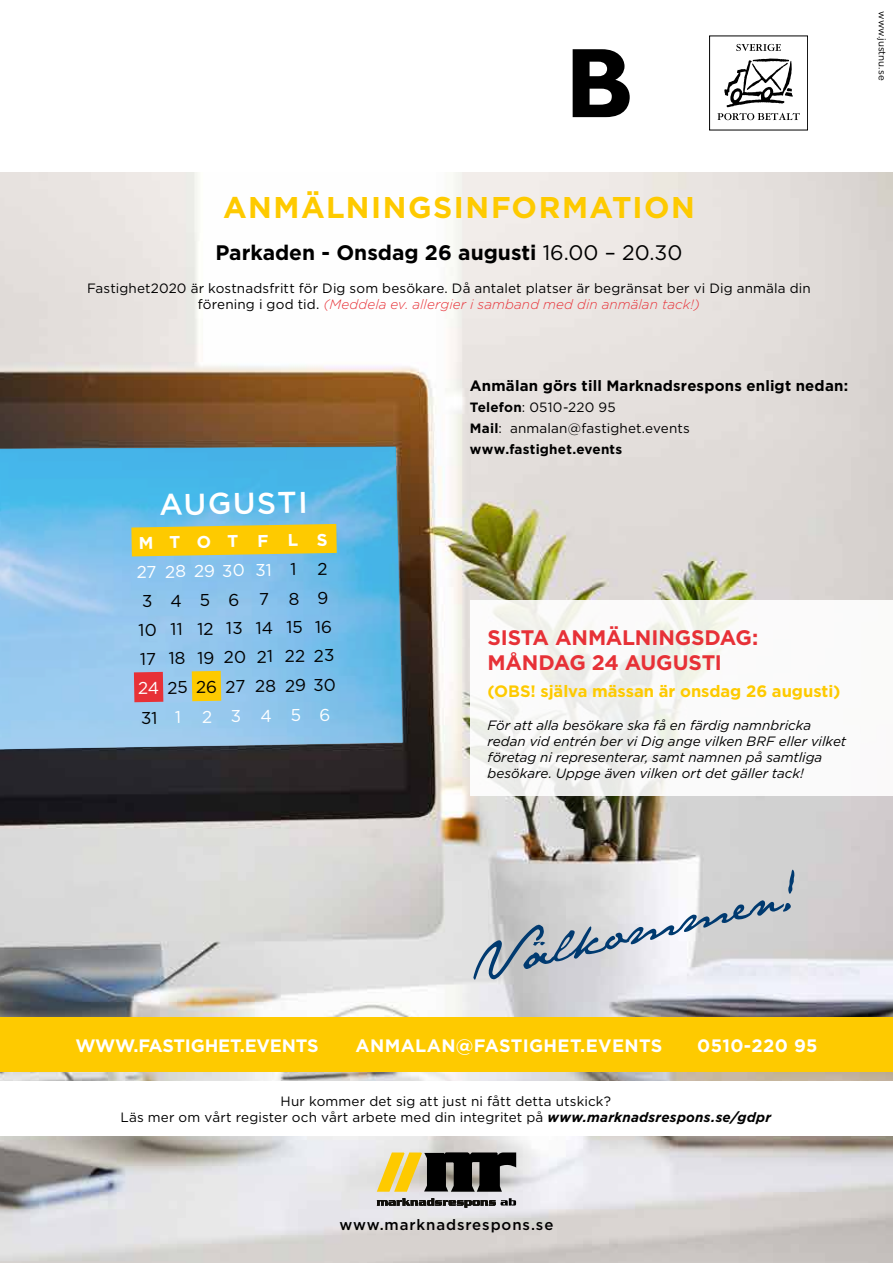
<style>
.page{position:relative;width:893px;height:1263px;background:#fff}
.page>*{position:absolute;margin:0;border:0;box-sizing:border-box;transform-origin:0 0}
.t1{font:46.35px "Jane Austen";color:#003a70}
.t2{font:700 30px "Gotham";letter-spacing:.05em;color:#feca00}
.t3{font:500 30px "Gotham";color:#fff}
.t4{font:700 21px "Gotham";color:#000}
.t5{font:700 21px/25.2px "Gotham";letter-spacing:-.01em;color:#e73137}
.t6{font:700 18px "Gotham";letter-spacing:.015em;color:#fff}
.t7{font:700 18px "Gotham";letter-spacing:-.01em;color:#fff}
.t8{font:16.95px/29.2px "Gotham";color:#000;text-align:center}
.t9{font:700 16.5px "Gotham HTF";color:#feca00}
.t10{font:700 15px "Gotham";letter-spacing:.015em;color:#000}
.t11{font:500 15px "Gotham";letter-spacing:.06em;color:#000}
.t12{font:13.5px/16.2px "Gotham";letter-spacing:.01em;color:#000;text-align:center}
.t13{font:italic 13.5px/16.2px "Gotham HTF";color:#000}
.t14{font:9.75px "Gotham";color:#000}
.s1{font-weight:400}
.s2{font-weight:300;font-style:italic;color:#e73137}
.s3{font-weight:700;color:#fff}
.s4{color:#fff}
.s5{font-weight:700}
.s6{font-weight:700;font-style:italic}
</style>
<div class="page">
<img style="left:0;top:173px;width:893px;height:1090px">
<div style="left:709px;top:36px;width:99px;height:94px;border:1px solid #000"></div>
<svg style="left:736px;top:44px;width:45px;height:7px"></svg>
<svg style="left:717px;top:58px;width:83px;height:62px"></svg>
<svg style="left:573px;top:49px;width:57px;height:68px"></svg>
<div style="left:0;top:1081px;width:893px;height:55px;background:#fff"></div>
<div style="left:0;top:1017px;width:893px;height:55px;background:#feca00"></div>
<svg style="left:377px;top:1152px;width:139px;height:40px;background:#766c46"></svg>
<svg style="left:377px;top:1198px;width:139px;height:9px"></svg>
<svg style="left:470px;top:600px;width:423px;height:195px"></svg>
<img style="left:0;top:446px;width:403px;height:303px">
<svg style="left:131px;top:524px;width:206px;height:178px;background:#a0c0bc"></svg>
<p class="t14" style="left:888px;top:11px;width:71px;rotate:90deg">www.justnu.se</p>
<h2 class="t2" style="left:223px;top:188px;width:473px">ANMÄLNINGSINFORMATION</h2>
<h3 class="t4" style="left:215px;top:239px;width:469px">Parkaden - Onsdag 26 augusti <span class="s1">16.00 – 20.30</span></h3>
<p class="t12" style="left:87px;top:279px;width:725px">Fastighet2020 är kostnadsfritt för Dig som besökare. Då antalet platser är begränsat ber vi Dig anmäla din förening i god tid. <span class="s2">(Meddela ev. allergier i samband med din anmälan tack!)</span></p>
<h2 class="t3" style="left:159px;top:485px;width:150px;rotate:-1deg">AUGUSTI</h2>
<p class="t8" style="left:135px;top:528px;width:199px;rotate:-1deg"><span class="s3">MTOTF LS<br></span><span class="s4">27282930 31</span> 1 2<br>3456789<br>10 11 12 13 14 15 16<br>17 18 19 20 21 22 23<br><span class="s4">24</span> 25 26 27 28 29 30<br>31<span class="s4">1 23456</span></p>
<p class="t10" style="left:470px;top:375px;width:380px">Anmälan görs till Marknadsrespons enligt nedan:</p>
<p class="t12" style="left:470px;top:396px;width:221px;line-height:21px;text-align:left"><span class="s5">Telefon</span>: 0510-220 95<br><span class="s5">Mail</span>: anmalan@fastighet.events <span class="s5">www.fastighet.events</span></p>
<h3 class="t5" style="left:488px;top:625px;width:272px">SISTA ANMÄLNINGSDAG:<br>MÅNDAG 24 AUGUSTI</h3>
<p class="t9" style="left:488px;top:682px;width:354px">(OBS! själva mässan är onsdag 26 augusti)</p>
<p class="t13" style="left:488px;top:717px;width:360px">För att alla besökare ska få en färdig namnbricka redan vid entrén ber vi Dig ange vilken BRF eller vilket företag ni representerar, samt namnen på samtliga besökare. Uppge även vilken ort det gäller tack!</p>
<h1 class="t1" style="left:464px;top:939px;width:337px;rotate:-13deg">V älkommen!</h1>
<h3 class="t7" style="left:75px;top:1033px;width:245px">WWW.FASTIGHET.EVENTS</h3>
<h3 class="t6" style="left:356px;top:1033px;width:308px">ANMALAN@FASTIGHET.EVENTS</h3>
<h3 class="t6" style="left:697px;top:1033px;width:122px">0510-220 95</h3>
<p class="t12" style="left:120px;top:1092px;width:652px">Hur kommer det sig att just ni fått detta utskick?<br>Läs mer om vårt register och vårt arbete med din integritet på <span class="s6">www.marknadsrespons.se/gdpr</span></p>
<p class="t11" style="left:340px;top:1215px;width:215px">www.marknadsrespons.se</p>
</div>
